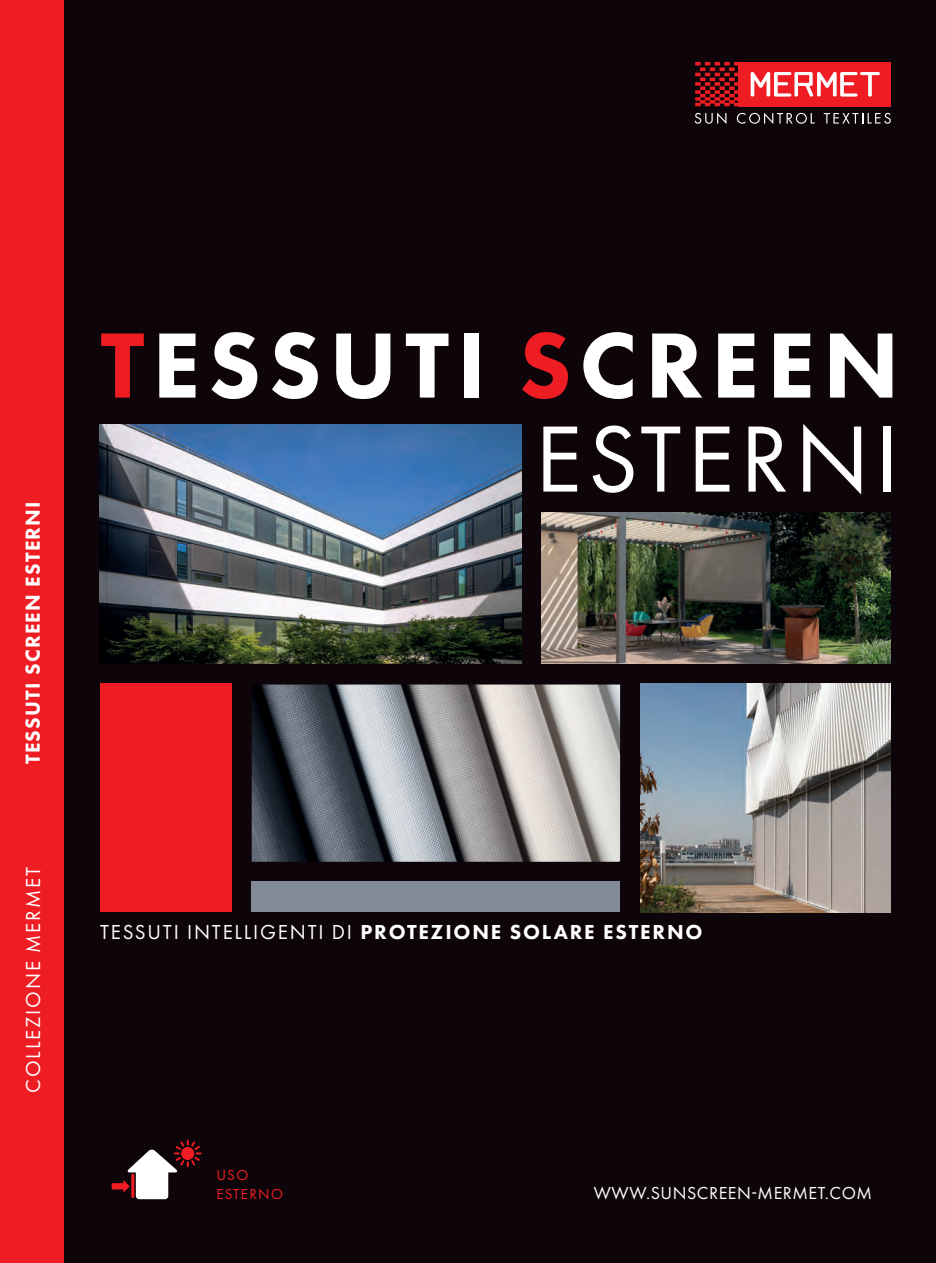
<style>
.page{position:relative;width:936px;height:1263px;background:#fff}
.page>*{position:absolute;margin:0;border:0;box-sizing:border-box;transform-origin:0 0}
.t1{font:97.5px "Futura PT";letter-spacing:.06em;color:#fff}
.t2{font:800 96px "Futura PT";letter-spacing:.08em;color:#fff}
.t3{font:800 21px "Futura PT";letter-spacing:.075em;color:#fff}
.t4{font:21px "Futura PT";letter-spacing:.09em;color:#fff}
.t5{font:18px "Futura PT";letter-spacing:.03em;color:#fff}
.t6{font:15px "Futura PT";letter-spacing:.085em;color:#ee1d23}
.s1{color:#ee1d23}
.s2{font-weight:400}
</style>
<div class="page">
<div style="left:0;top:0;width:935px;height:1263px;background:#0e050a"></div>
<svg style="left:112px;top:1140px;width:89px;height:59px"></svg>
<div style="left:738px;top:62px;width:152px;height:44px;background:#ee1d23"></div>
<svg style="left:695px;top:62px;width:43px;height:44px"></svg>
<svg style="left:750px;top:72px;width:129px;height:25px"></svg>
<svg style="left:694px;top:113px;width:32px;height:11px"></svg>
<svg style="left:736px;top:113px;width:78px;height:11px"></svg>
<svg style="left:823px;top:113px;width:67px;height:11px"></svg>
<div style="left:0;top:0;width:64px;height:1263px;background:#ee1d23"></div>
<img style="left:100px;top:425px;width:421px;height:238px">
<div style="left:100px;top:683px;width:131px;height:229px;background:#ee1d23"></div>
<div style="left:252px;top:881px;width:368px;height:31px;background:#838a98"></div>
<img style="left:640px;top:683px;width:250px;height:230px">
<img style="left:541px;top:513px;width:349px;height:150px">
<img style="left:252px;top:684px;width:368px;height:178px">
<p class="t3" style="left:20px;top:764px;width:265px;rotate:-90deg">TESSUTI SCREEN ESTERNI</p>
<p class="t4" style="left:21px;top:1093px;width:227px;rotate:-90deg">COLLEZIONE MERMET</p>
<p class="t2" style="left:100px;top:305px;width:800px"><span class="s1">T</span>ESSUTI <span class="s1">S</span>CREEN</p>
<p class="t1" style="left:535px;top:401px;width:366px">ESTERNI</p>
<p class="t3" style="left:100px;top:918px;width:604px"><span class="s2">TESSUTI INTELLIGENTI DI</span> PROTEZIONE SOLARE ESTERNO</p>
<p class="t6" style="left:216px;top:1166px;width:33px">USO</p>
<p class="t6" style="left:216px;top:1185px;width:68px">ESTERNO</p>
<p class="t5" style="left:593px;top:1182px;width:280px">WWW.SUNSCREEN-MERMET.COM</p>
</div>
